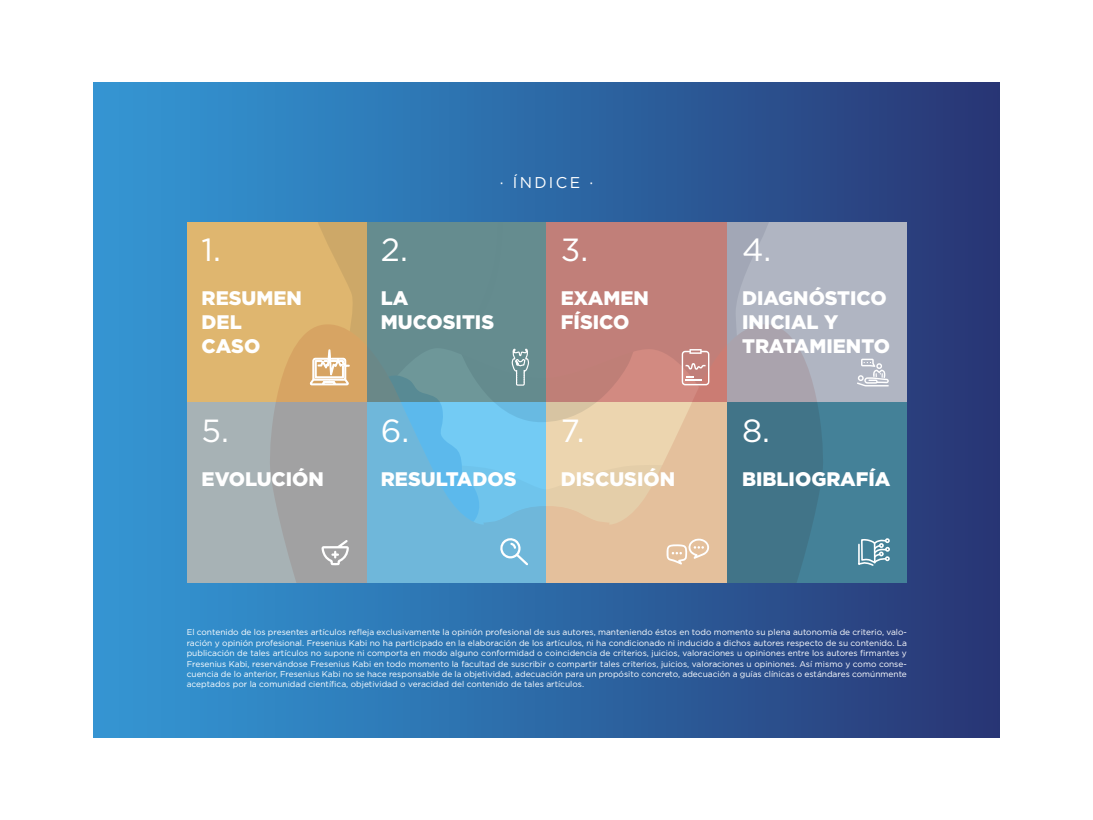
<style>
.page{position:relative;width:1093px;height:820px;background:#fff}
.page>*{position:absolute;margin:0;border:0;box-sizing:border-box;transform-origin:0 0}
.t1{font:32px "Gotham";color:#fff}
.t2{font:900 19.6px/24px "Gotham";color:#fff}
.t3{font:15.6px "Gotham";letter-spacing:.15em;color:#fff}
.t4{font:8.4px/10.4px "Gotham";color:#fff;text-align:justify}
</style>
<div class="page">
<div style="left:93px;top:83px;width:907px;height:654px;background:linear-gradient(to right,#339ad7,#283674)"></div>
<div style="left:187px;top:223px;width:180px;height:180px;background:#dfb66f"></div>
<div style="left:187px;top:402px;width:180px;height:180px;background:#a7b2b5"></div>
<div style="left:726px;top:223px;width:180px;height:180px;background:#b0b5c2"></div>
<div style="left:726px;top:402px;width:180px;height:180px;background:#448198"></div>
<svg style="left:289px;top:222px;width:499px;height:98px;fill:#c17f79"></svg>
<svg style="left:331px;top:222px;width:173px;height:98px;background:#7b9287"></svg>
<svg style="left:609px;top:320px;width:214px;height:262px;fill:#447c88"></svg>
<svg style="left:270px;top:320px;width:339px;height:262px"></svg>
<svg style="left:857px;top:358px;width:32px;height:28px"></svg>
<svg style="left:310px;top:334px;width:399px;height:231px;background:#a4b1b0"></svg>
<svg style="left:857px;top:538px;width:33px;height:200px"></svg>
<h1 class="t1" style="left:202px;top:229px;width:21px">1.</h1>
<h2 class="t2" style="left:202px;top:286px;width:102px">RESUMEN<br>DEL<br>CASO</h2>
<h1 class="t1" style="left:202px;top:409px;width:29px">5.</h1>
<h2 class="t2" style="left:202px;top:466px;width:124px">EVOLUCIÓN</h2>
<h3 class="t3" style="left:500px;top:173px;width:95px">· ÍNDICE ·</h3>
<h1 class="t1" style="left:381px;top:229px;width:29px">2.</h1>
<h2 class="t2" style="left:381px;top:286px;width:115px">LA<br>MUCOSITIS</h2>
<h1 class="t1" style="left:381px;top:409px;width:30px">6.</h1>
<h2 class="t2" style="left:381px;top:466px;width:137px">RESULTADOS</h2>
<h1 class="t1" style="left:561px;top:229px;width:29px">3.</h1>
<h2 class="t2" style="left:561px;top:286px;width:90px">EXAMEN<br>FÍSICO</h2>
<h1 class="t1" style="left:561px;top:409px;width:25px">7.</h1>
<h2 class="t2" style="left:561px;top:466px;width:116px">DISCUSIÓN</h2>
<h1 class="t1" style="left:742px;top:229px;width:31px">4.</h1>
<h2 class="t2" style="left:742px;top:286px;width:149px">DIAGNÓSTICO<br>INICIAL Y<br>TRATAMIENTO</h2>
<h1 class="t1" style="left:742px;top:409px;width:29px">8.</h1>
<h2 class="t2" style="left:742px;top:466px;width:150px">BIBLIOGRAFÍA</h2>
<p class="t4" style="left:187px;top:626px;width:722px">El contenido de los presentes artículos refleja exclusivamente la opinión profesional de sus autores, manteniendo éstos en todo momento su plena autonomía de criterio, valo&shy;ración y opinión profesional. Fresenius Kabi no ha participado en la elaboración de los artículos, ni ha condicionado ni inducido a dichos autores respecto de su contenido. La publicación de tales artículos no supone ni comporta en modo alguno conformidad o coincidencia de criterios, juicios, valoraciones u opiniones entre los autores firmantes y Fresenius Kabi, reservándose Fresenius Kabi en todo momento la facultad de suscribir o compartir tales criterios, juicios, valoraciones u opiniones. Así mismo y como conse&shy;cuencia de lo anterior, Fresenius Kabi no se hace responsable de la objetividad, adecuación para un propósito concreto, adecuación a guías clínicas o estándares comúnmente aceptados por la comunidad científica, objetividad o veracidad del contenido de tales artículos.</p>
</div>
